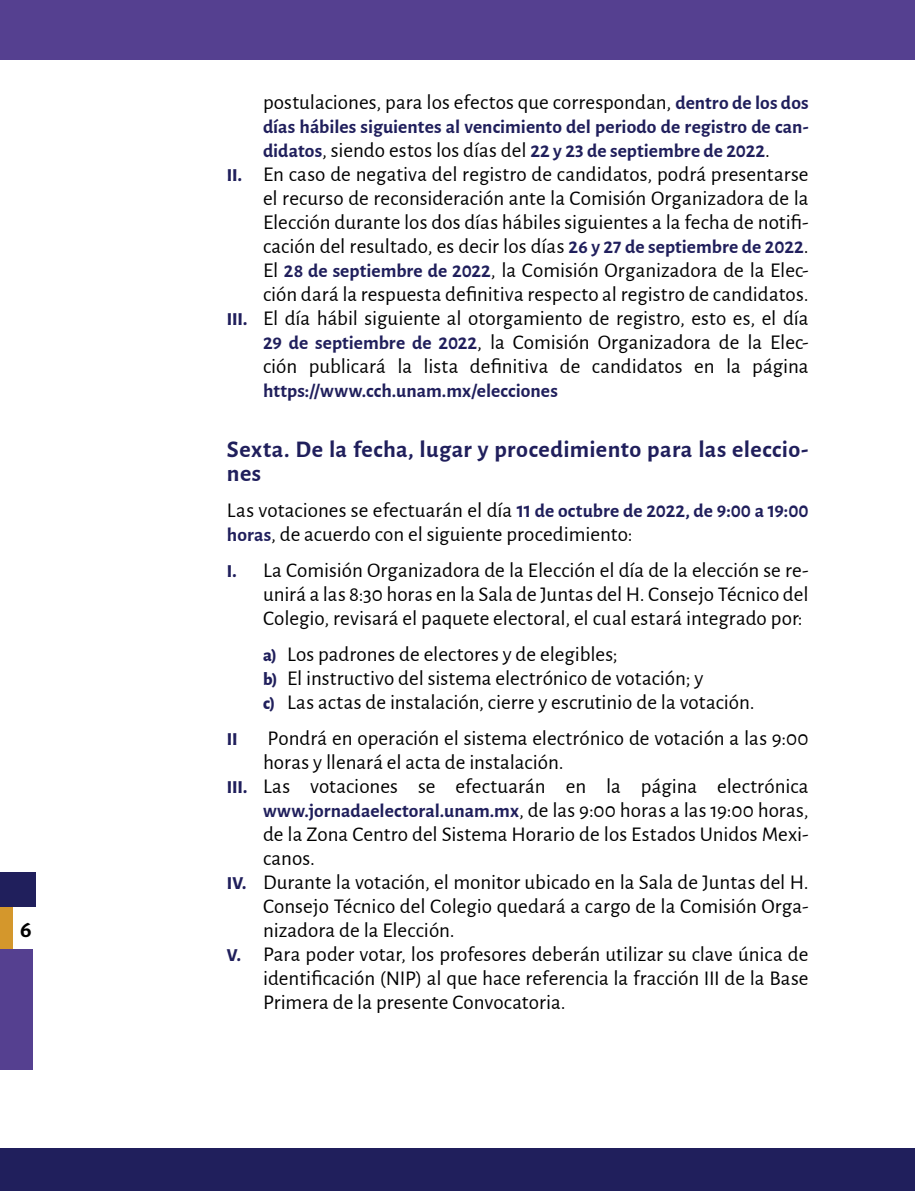
<style>
.page{position:relative;width:915px;height:1191px;background:#fff}
.page>*{position:absolute;margin:0;border:0;box-sizing:border-box;transform-origin:0 0}
.t1{font:700 24px/24px "Alegreya Sans";letter-spacing:.02em;color:#201f5c}
.t2{font:700 24px "Alegreya Sans";color:#000}
.t3{font:21px/24px "Alegreya Sans";color:#000}
.t4{font:700 19.5px/24px "Alegreya Sans";color:#201f5c}
.t5{font:800 18px "Alegreya Sans";color:#201f5c}
.s1{font-weight:700;font-size:19.5px;color:#201f5c}
.s2{font-weight:400;font-size:21px;color:#000}
.s3{font-weight:800;font-size:18px;color:#201f5c}
</style>
<div class="page">
<div style="left:0;top:895px;width:13px;height:56px;background:#d4972c"></div>
<div style="left:0;top:872px;width:35px;height:34px;background:#201f5c"></div>
<div style="left:0;top:0;width:914px;height:60px;background:#554090"></div>
<div style="left:0;top:1147px;width:914px;height:44px;background:#201f5c"></div>
<div style="left:0;top:949px;width:33px;height:120px;background:#554090"></div>
<p class="t2" style="left:20px;top:912px;width:13px">6</p>
<p class="t3" style="left:263px;top:89px;width:547px">postulaciones, para los efectos que correspondan, <span class="s1">dentro de los dos</span></p>
<p class="t4" style="left:263px;top:113px;width:547px">días hábiles siguientes al vencimiento del periodo de registro de can&shy;didatos<span class="s2">, siendo estos los días del</span> 22 y 23 de septiembre de 2022<span class="s2">.</span></p>
<p class="t3" style="left:227px;top:161px;width:583px;text-align:right"><span class="s3">II.</span> En caso de negativa del registro de candidatos, podrá presentarse el recurso de reconsideración ante la Comisión Organizadora de la Elección durante los dos días hábiles siguientes a la fecha de notifi&shy;cación del resultado, es decir los días <span class="s1">26 y 27 de septiembre de 2022</span>.<br>El <span class="s1">28 de septiembre de 2022</span>, la Comisión Organizadora de la Elec&shy;ción dará la respuesta definitiva respecto al registro de candidatos.<br><span class="s3">III.</span> El día hábil siguiente al otorgamiento de registro, esto es, el día <span class="s1">29 de septiembre de 2022</span>, la Comisión Organizadora de la Elec&shy;ción publicará la lista definitiva de candidatos en la página</p>
<p class="t4" style="left:263px;top:377px;width:296px">https://www.cch.unam.mx/elecciones</p>
<p class="t1" style="left:227px;top:436px;width:583px">Sexta. De la fecha, lugar y procedimiento para las eleccio&shy;nes</p>
<p class="t3" style="left:227px;top:497px;width:583px">Las votaciones se efectuarán el día <span class="s1">11 de octubre de 2022, de 9:00 a 19:00 horas</span>, de acuerdo con el siguiente procedimiento:</p>
<p class="t3" style="left:263px;top:557px;width:547px;text-align:justify;text-indent:-36px"><span class="s3">I.</span> La Comisión Organizadora de la Elección el día de la elección se re&shy;unirá a las 8:30 horas en la Sala de Juntas del H. Consejo Técnico del Colegio, revisará el paquete electoral, el cual estará integrado por:</p>
<p class="t3" style="left:263px;top:641px;width:493px"><span class="s3">a)</span> Los padrones de electores y de elegibles;<br><span class="s3">b)</span> El instructivo del sistema electrónico de votación; y<br><span class="s3">c)</span> Las actas de instalación, cierre y escrutinio de la votación.</p>
<p class="t5" style="left:227px;top:726px;width:12px">II</p>
<p class="t3" style="left:267px;top:725px;width:542px">Pondrá en operación el sistema electrónico de votación a las 9:00</p>
<p class="t3" style="left:263px;top:749px;width:302px">horas y llenará el acta de instalación.</p>
<p class="t3" style="left:227px;top:773px;width:583px"><span class="s3">III.</span> Las votaciones se efectuarán en la página electrónica</p>
<p class="t3" style="left:263px;top:797px;width:547px"><span class="s1">www.jornadaelectoral.unam.mx</span>, de las 9:00 horas a las 19:00 horas,</p>
<p class="t3" style="left:263px;top:821px;width:547px">de la Zona Centro del Sistema Horario de los Estados Unidos Mexi-</p>
<p class="t3" style="left:263px;top:845px;width:53px">canos.</p>
<p class="t3" style="left:227px;top:869px;width:583px"><span class="s3">IV.</span> Durante la votación, el monitor ubicado en la Sala de Juntas del H.</p>
<p class="t3" style="left:263px;top:893px;width:547px">Consejo Técnico del Colegio quedará a cargo de la Comisión Orga-</p>
<p class="t3" style="left:263px;top:917px;width:193px">nizadora de la Elección.</p>
<p class="t3" style="left:227px;top:941px;width:583px"><span class="s3">V.</span> Para poder votar, los profesores deberán utilizar su clave única de</p>
<p class="t3" style="left:263px;top:965px;width:547px">identificación (NIP) al que hace referencia la fracción III de la Base</p>
<p class="t3" style="left:263px;top:989px;width:304px">Primera de la presente Convocatoria.</p>
</div>
